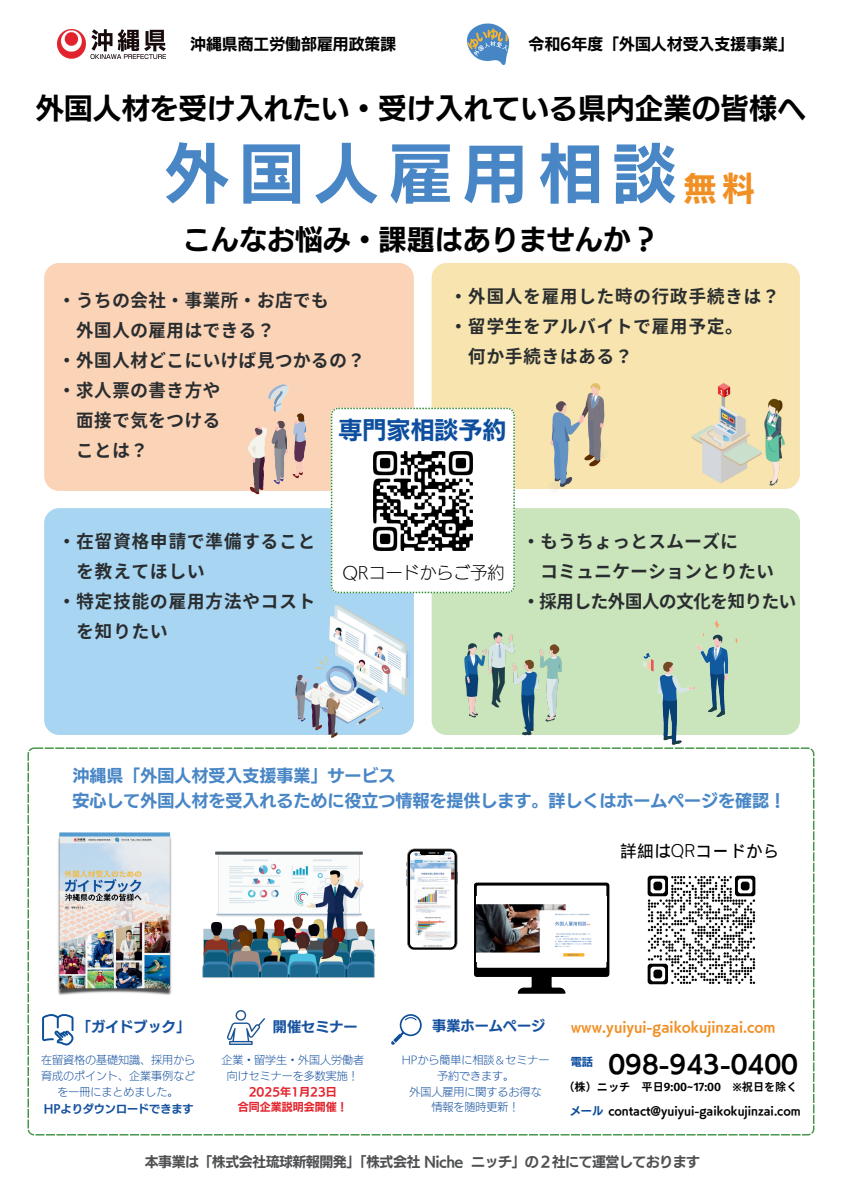
<style>
.page{position:relative;width:842px;height:1191px;background:#fff}
.page>*{position:absolute;margin:0;border:0;box-sizing:border-box;transform-origin:0 0}
.t1{font:64.4px "Canva UD Kakugo Large Pr 6 N B";color:#4886c6}
.t2{font:28.5px "Canva UD Kakugo Large Pr 6 N B";color:#000}
.t3{font:28px "Canva UD Kakugo Large Pr 6 N B";color:#000}
.t4{font:24px "Canva UD Kakugo Large Pr 6 N B";color:#0d4f9e}
.t5{font:23.5px "Canva UD Kakugo Large Pr 6 N B";color:#000}
.t6{font:700 18.1px "Glow Sans J";color:#2a2d2f}
.t7{font:700 18.1px "Glow Sans J";letter-spacing:.02em;color:#2a2d2f}
.t8{font:700 18px "Glow Sans J";letter-spacing:.02em;color:#2a2d2f}
.t9{font:700 18px "Glow Sans J";color:#2a2d2f}
.t10{font:700 18px "Glow Sans J";letter-spacing:-.05em;color:#2a2d2f}
.t11{font:17px/24.8px "Canva UD Kakugo Large Pr 6 N B";color:#4886c6}
.t12{font:16.9px "UD Kakugo Large Pr 6 N L";color:#000}
.t13{font:16.9px "Wen Quan Yi Micro Hei";color:#000}
.t14{font:15.9px "Canva UD Kakugo Large Pr 6 N B";color:#000}
.t15{font:14.1px "Canva UD Kakugo Large Pr 6 N B";color:#15519f}
.t16{font:14px "Canva UD Kakugo Large Pr 6 N B";letter-spacing:-.04em;color:#4f5052}
.t17{font:13.3px "Canva UD Kakugo Large Pr 6 N B";color:#f18f24}
.t18{font:700 11.1px "Glow Sans J";color:#000}
.t19{font:11.1px "Canva UD Kakugo Large Pr 6 N B";color:#15519f}
.t20{font:11.1px "Canva UD Kakugo Large Pr 6 N B";color:#0d4f9e}
.t21{font:11px/15.8px "UD Kakugo Large Pr 6 N L";color:#15519f;text-align:center}
.t22{font:11px "Canva UD Kakugo Large Pr 6 N B";color:#000}
.t23{font:11px/15.8px "Canva UD Kakugo Large Pr 6 N B";color:#e3242e;text-align:center}
.s1{font-size:33.3px;color:#f18f24}
.s2{font-family:"Open Sauce One";font-weight:300}
.s3{font-family:"Noto Sans"}
</style>
<div class="page">
<img style="left:58px;top:30px;width:108px;height:29px">
<img style="left:467px;top:23px;width:43px;height:42px">
<svg style="left:27px;top:747px;width:787px;height:388px"></svg>
<div style="left:44px;top:508px;width:369px;height:227px;background:#a8d5f1;border-radius:15px"></div>
<div style="left:432px;top:508px;width:368px;height:227px;background:#cae4bb;border-radius:15px"></div>
<div style="left:44px;top:263px;width:370px;height:228px;background:#fbd4b8;border-radius:15px"></div>
<div style="left:432px;top:263px;width:368px;height:226px;background:#f7e4ae;border-radius:15px"></div>
<img style="left:294px;top:596px;width:151px;height:142px">
<img style="left:691px;top:383px;width:99px;height:106px">
<img style="left:247px;top:384px;width:60px;height:111px">
<img style="left:56px;top:832px;width:117px;height:164px">
<svg style="left:42px;top:1013px;width:32px;height:32px"></svg>
<img style="left:228px;top:1010px;width:37px;height:34px">
<img style="left:200px;top:848px;width:178px;height:132px">
<svg style="left:391px;top:1013px;width:32px;height:31px"></svg>
<svg style="left:474px;top:882px;width:135px;height:111px"></svg>
<svg style="left:407px;top:848px;width:51px;height:102px"></svg>
<svg style="left:331px;top:407px;width:184px;height:186px;background:#f9fbf9"></svg>
<img style="left:361px;top:439px;width:123px;height:123px">
<img style="left:643px;top:620px;width:95px;height:125px">
<img style="left:636px;top:864px;width:131px;height:131px">
<img style="left:464px;top:632px;width:98px;height:104px">
<img style="left:550px;top:383px;width:55px;height:108px">
<img style="left:477px;top:896px;width:129px;height:65px">
<h3 class="t14" style="left:190px;top:35px;width:208px">沖縄県商工労働部雇用政策課</h3>
<h3 class="t14" style="left:528px;top:36px;width:267px">令和6年度「外国人材受入支援事業」</h3>
<h2 class="t2" style="left:36px;top:92px;width:772px">外国人材を受け入れたい・受け入れている県内企業の皆様へ</h2>
<h1 class="t1" style="left:165px;top:138px;width:592px">外国⼈雇⽤相談<span class="s1">無料</span></h1>
<h3 class="t3" style="left:183px;top:224px;width:477px">こんなお悩み・課題はありませんか？</h3>
<h3 class="t8" style="left:450px;top:286px;width:332px">・ 外国人を雇用した時の行政手続きは？</h3>
<h3 class="t8" style="left:450px;top:316px;width:295px">・ 留学生をアルバイトで雇用予定。</h3>
<h3 class="t8" style="left:468px;top:346px;width:166px">何か手続きはある？</h3>
<h3 class="t6" style="left:58px;top:290px;width:273px">・ うちの会社・ 事業所・ お店でも</h3>
<h3 class="t6" style="left:76px;top:320px;width:200px">外国人の雇用はできる？</h3>
<h3 class="t6" style="left:58px;top:350px;width:309px">・ 外国人材どこにいけば見つかるの？</h3>
<h3 class="t6" style="left:58px;top:380px;width:164px">・ 求人票の書き方や</h3>
<h3 class="t6" style="left:76px;top:410px;width:146px">面接で気をつける</h3>
<h3 class="t6" style="left:76px;top:440px;width:74px">ことは？</h3>
<h3 class="t4" style="left:338px;top:417px;width:169px">専門家相談予約</h3>
<h3 class="t7" style="left:58px;top:531px;width:259px">・ 在留資格申請で準備すること</h3>
<h3 class="t7" style="left:76px;top:561px;width:130px">を教えてほしい</h3>
<h3 class="t7" style="left:58px;top:591px;width:259px">・ 特定技能の雇用方法やコスト</h3>
<h3 class="t6" style="left:76px;top:621px;width:93px">を知りたい</h3>
<h3 class="t12" style="left:342px;top:563px;width:163px">QRコードからご予約</h3>
<h3 class="t9" style="left:522px;top:531px;width:217px">・ もうちょっとスムーズに</h3>
<h3 class="t9" style="left:540px;top:561px;width:235px">コミュニケーションとりたい</h3>
<h3 class="t10" style="left:522px;top:591px;width:276px">・ 採用した外国人の文化を知りたい</h3>
<h3 class="t11" style="left:73px;top:763px;width:715px">沖縄県「外国⼈材受⼊⽀援事業」サービス<br>安心して外国人材を受入れるために役立つ情報を提供します。詳しくはホームページを確認！</h3>
<h3 class="t13" style="left:620px;top:839px;width:161px">詳細は<span class="s2">QR</span>コードから</h3>
<p class="t15" style="left:77px;top:1018px;width:115px">「ガイドブック」</p>
<p class="t15" style="left:273px;top:1018px;width:86px">開催セミナー</p>
<p class="t15" style="left:432px;top:1017px;width:115px">事業ホームページ</p>
<p class="t21" style="left:41px;top:1052px;width:155px">在留資格の基礎知識、採用から育成のポイント、企業事例などを一冊にまとめました。</p>
<p class="t19" style="left:44px;top:1102px;width:151px">HPよりダウンロードできます</p>
<p class="t21" style="left:221px;top:1052px;width:144px">企業・留学生・外国人労働者向けセミナーを多数実施！</p>
<p class="t23" style="left:238px;top:1083px;width:111px">2025年1月23日<br>合同企業説明会開催！</p>
<p class="t21" style="left:402px;top:1052px;width:149px">HPから簡単に相談＆セミナー予約できます。<br>外国人雇用に関するお得な<br>情報を随時更新！</p>
<p class="t17" style="left:571px;top:1019px;width:206px">www.yuiyui-gaikokujinzai.com</p>
<h3 class="t5" style="left:608px;top:1050px;width:191px">098-943-0400</h3>
<p class="t18" style="left:563px;top:1080px;width:236px">（株）ニッチ 平日 9:00~17:00 <span class="s3">※</span>祝日を除く</p>
<p class="t22" style="left:608px;top:1104px;width:194px">contact@yuiyui-gaikokujinzai.com</p>
<p class="t20" style="left:571px;top:1055px;width:24px">電話</p>
<p class="t20" style="left:570px;top:1104px;width:35px">メール</p>
<p class="t16" style="left:145px;top:1153px;width:557px">本事業は「株式会社琉球新報開発」「株式会社 Niche ニッチ」の２社にて運営しております</p>
</div>
